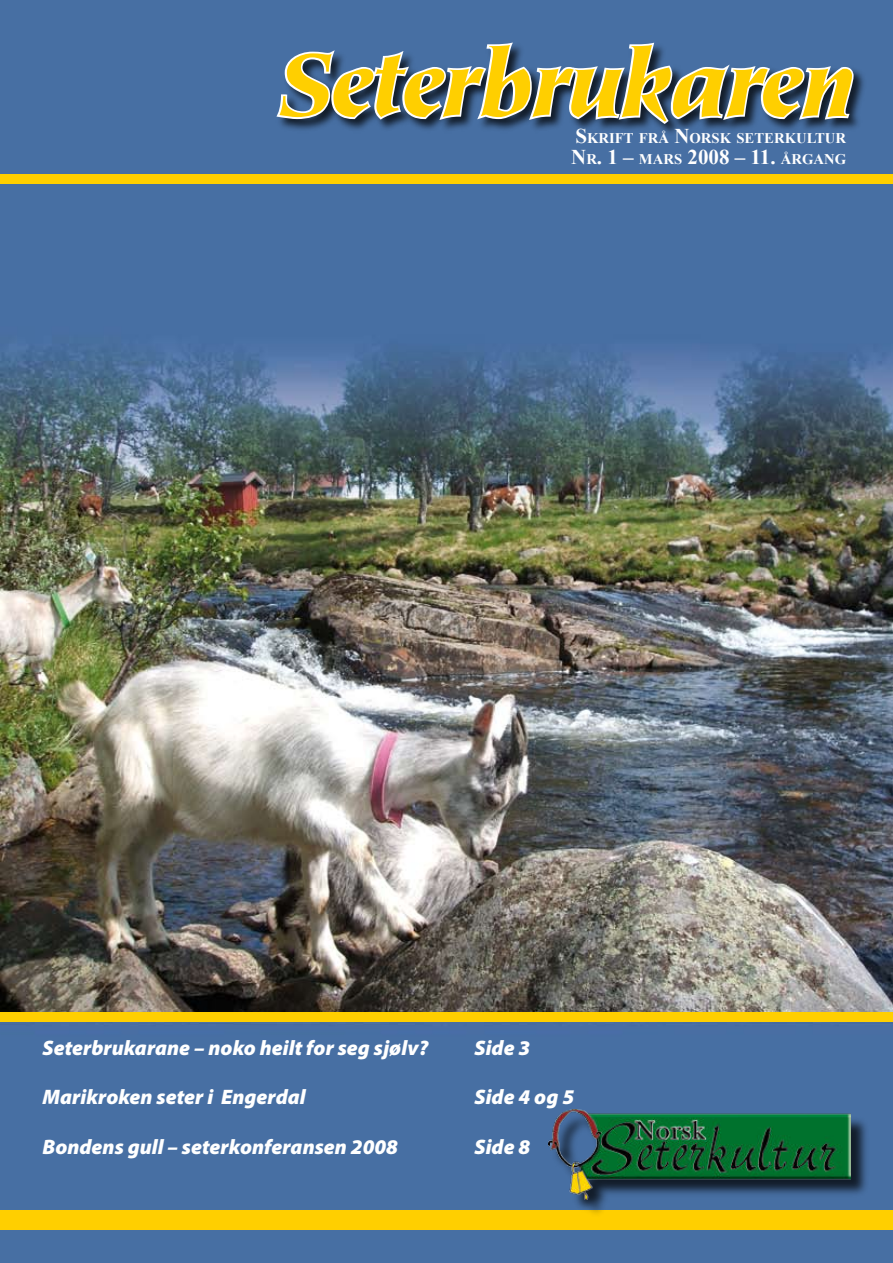
<style>
.page{position:relative;width:893px;height:1263px;background:#fff}
.page>*{position:absolute;margin:0;border:0;box-sizing:border-box;transform-origin:0 0}
.t1{font:italic 900 21px "Myriad Pro";color:#fff}
.t2{font:700 21px "Times New Roman";color:#fff}
.t3{font:700 14.7px "Times New Roman";color:#fff}
.s1{font-size:21px}
.s2{font-size:14.7px}
</style>
<div class="page">
<img style="left:0;top:0;width:893px;height:1263px">
<div style="left:275px;top:41px;width:593px;height:97px;background:#000;opacity:.75"></div>
<svg style="left:276px;top:43px;width:578px;height:81px;background:#929365"></svg>
<div style="left:0;top:1210px;width:893px;height:20px;background:#ffcf00"></div>
<div style="left:550px;top:1111px;width:320px;height:107px;background:#000;opacity:.75"></div>
<img style="left:549px;top:1110px;width:301px;height:89px">
<div style="left:0;top:174px;width:893px;height:10px;background:#ffcf00"></div>
<div style="left:0;top:1012px;width:893px;height:10px;background:#ffcf00"></div>
<p class="t3" style="left:575px;top:130px;width:272px"><span class="s1">S</span>KRIFT FRÅ <span class="s1">N</span>ORSK SETERKULTUR</p>
<p class="t2" style="left:571px;top:145px;width:276px">N<span class="s2">R</span>. 1 – <span class="s2">MARS</span> 2008 – 11. <span class="s2">ÅRGANG</span></p>
<p class="t1" style="left:43px;top:1040px;width:387px">Seterbrukarane – noko heilt for seg sjølv?</p>
<p class="t1" style="left:475px;top:1040px;width:57px">Side 3</p>
<p class="t1" style="left:43px;top:1089px;width:265px">Marikroken seter i Engerdal</p>
<p class="t1" style="left:475px;top:1089px;width:101px">Side 4 og 5</p>
<p class="t1" style="left:43px;top:1139px;width:357px">Bondens gull – seterkonferansen 2008</p>
<p class="t1" style="left:475px;top:1139px;width:57px">Side 8</p>
</div>
